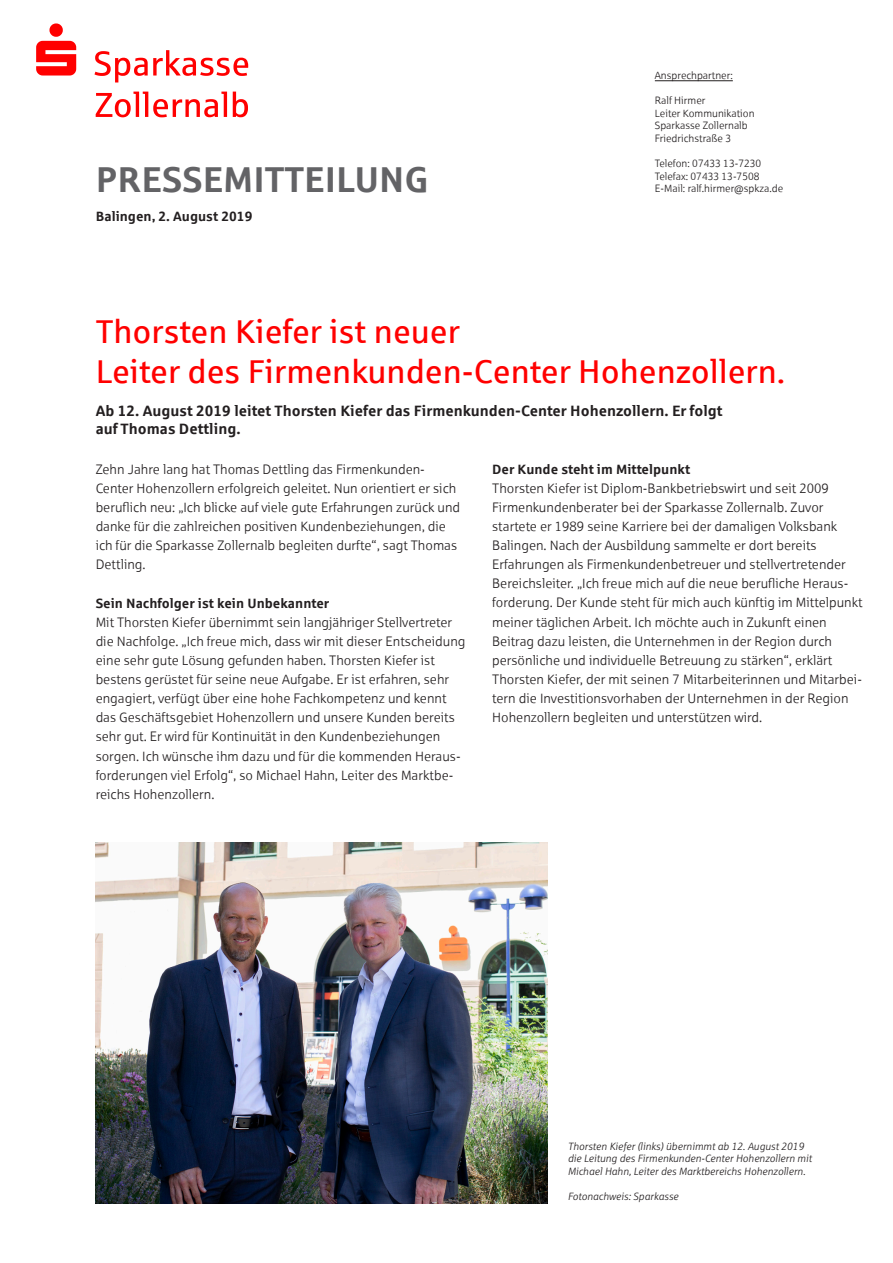
<style>
.page{position:relative;width:893px;height:1263px;background:#fff}
.page>*{position:absolute;margin:0;border:0;box-sizing:border-box;transform-origin:0 0}
.t1{font:700 36px "Sparkasse Rg";color:#636366}
.t2{font:33px/39.6px "Sparkasse Rg";color:#f00}
.t3{font:700 15px/18px "Sparkasse Rg";color:#231f20}
.t4{font:13.5px/19.2px "Sparkasse Lt";color:#231f20}
.t5{font:700 13.5px "Sparkasse Rg";color:#231f20}
.t6{font:italic 10.5px/12.6px "Sparkasse Lt";color:#231f20}
.t7{font:10.5px/12.6px "Sparkasse Lt";color:#231f20}
</style>
<div class="page">
<svg style="left:96px;top:92px;width:152px;height:25px"></svg>
<svg style="left:36px;top:23px;width:212px;height:59px"></svg>
<hr style="left:655px;top:80px;width:78px;height:1px;background:#231f20">
<img style="left:96px;top:842px;width:451px;height:361px">
<h1 class="t1" style="left:96px;top:156px;width:334px">PRESSEMITTEILUNG</h1>
<p class="t5" style="left:96px;top:207px;width:158px">Balingen, 2. August 2019</p>
<p class="t7" style="left:655px;top:69px;width:79px">Ansprechpartner:</p>
<p class="t7" style="left:655px;top:94px;width:101px">Ralf Hirmer<br>Leiter Kommunikation<br>Sparkasse Zollernalb<br>Friedrichstraße 3</p>
<p class="t7" style="left:655px;top:157px;width:130px">Telefon: 07433 13-7230<br>Telefax: 07433 13-7508<br>E-Mail: ralf.hirmer@spkza.de</p>
<h2 class="t2" style="left:96px;top:311px;width:691px">Thorsten Kiefer ist neuer<br>Leiter des Firmenkunden-Center Hohenzollern.</h2>
<p class="t3" style="left:96px;top:401px;width:628px">Ab 12. August 2019 leitet Thorsten Kiefer das Firmenkunden-Center Hohenzollern. Er folgt auf Thomas Dettling.</p>
<p class="t4" style="left:96px;top:459px;width:366px">Zehn Jahre lang hat Thomas Dettling das Firmenkunden-Center Hohenzollern erfolgreich geleitet. Nun orientiert er sich beruflich neu: „Ich blicke auf viele gute Erfahrungen zurück und danke für die zahlreichen positiven Kundenbeziehungen, die ich für die Sparkasse Zollernalb begleiten durfte“, sagt Thomas Dettling.</p>
<p class="t5" style="left:96px;top:594px;width:235px">Sein Nachfolger ist kein Unbekannter</p>
<p class="t4" style="left:96px;top:612px;width:371px">Mit Thorsten Kiefer übernimmt sein langjähriger Stellvertreter die Nachfolge. „Ich freue mich, dass wir mit dieser Entscheidung eine sehr gute Lösung gefunden haben. Thorsten Kiefer ist bestens gerüstet für seine neue Aufgabe. Er ist erfahren, sehr engagiert, verfügt über eine hohe Fachkompetenz und kennt das Geschäftsgebiet Hohenzollern und unsere Kunden bereits sehr gut. Er wird für Kontinuität in den Kundenbeziehungen sorgen. Ich wünsche ihm dazu und für die kommenden Heraus&shy;forderungen viel Erfolg“, so Michael Hahn, Leiter des Marktbe&shy;reichs Hohenzollern.</p>
<p class="t5" style="left:492px;top:460px;width:200px">Der Kunde steht im Mittelpunkt</p>
<p class="t4" style="left:492px;top:478px;width:372px">Thorsten Kiefer ist Diplom-Bankbetriebswirt und seit 2009<br>Firmenkundenberater bei der Sparkasse Zollernalb. Zuvor startete er 1989 seine Karriere bei der damaligen Volksbank Balingen. Nach der Ausbildung sammelte er dort bereits Erfahrungen als Firmenkundenbetreuer und stellvertretender Bereichsleiter. „Ich freue mich auf die neue berufliche Heraus&shy;forderung. Der Kunde steht für mich auch künftig im Mittelpunkt meiner täglichen Arbeit. Ich möchte auch in Zukunft einen Beitrag dazu leisten, die Unternehmen in der Region durch persönliche und individuelle Betreuung zu stärken“, erklärt Thorsten Kiefer, der mit seinen 7 Mitarbeiterinnen und Mitarbei&shy;tern die Investitionsvorhaben der Unternehmen in der Region Hohenzollern begleiten und unterstützen wird.</p>
<p class="t6" style="left:568px;top:1139px;width:246px">Thorsten Kiefer (links) übernimmt ab 12. August 2019 die Leitung des Firmenkunden-Center Hohenzollern mit<br>Michael Hahn, Leiter des Marktbereichs Hohenzollern.</p>
<p class="t6" style="left:568px;top:1190px;width:112px">Fotonachweis: Sparkasse</p>
</div>
